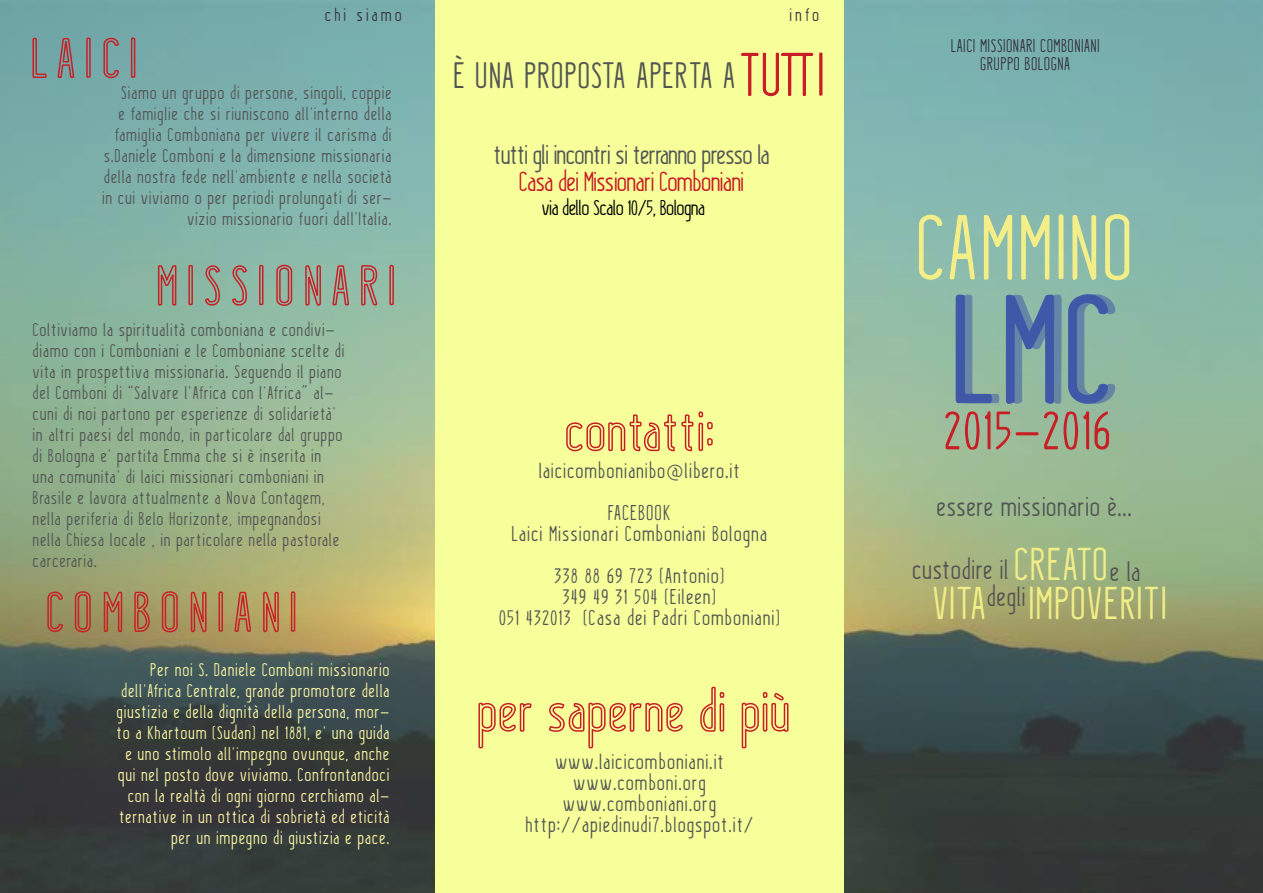
<style>
.page{position:relative;width:1263px;height:893px;background:#fff}
.page>*{position:absolute;margin:0;border:0;box-sizing:border-box;transform-origin:0 0}
.t1{font:150px "Kraftstoff";color:#3f58a8}
.t2{font:90px "Kraftstoff";letter-spacing:.05em;color:#f3ee88}
.t3{font:60px "Kraftstoff";color:#c81e26}
.t4{font:54px "Kraftstoff";letter-spacing:.05em;color:#c81e26}
.t5{font:45px "Kraftstoff";letter-spacing:.05em;color:#f1ee88}
.t6{font:36px "Kraftstoff";letter-spacing:.04em;color:#525553}
.t7{font:27px "Kraftstoff";letter-spacing:.05em;color:#525553}
.t8{font:27px "Kraftstoff";color:#525554}
.t9{font:27px "Kraftstoff";color:#c81e26}
.t10{font:21px/21px "Kraftstoff";letter-spacing:.075em;color:#525553;text-align:center}
.t11{font:21px "Kraftstoff";color:#000}
.t12{font:18px/21px "Kraftstoff";letter-spacing:.075em;color:#525553;text-align:right}
.t13{font:18px/21px "Kraftstoff";letter-spacing:.075em;color:#faf4a5;text-align:right}
.t14{font:18px/18px "Kraftstoff";letter-spacing:.05em;color:#35343d;text-align:center}
.t15{font:18px "Kraftstoff";letter-spacing:.2em;color:#35343d}
</style>
<div class="page">
<img style="left:0;top:0;width:1263px;height:893px">
<div style="left:435px;top:0;width:408px;height:893px;background:#f7ff9a"></div>
<svg style="left:567px;top:411px;width:146px;height:41px"></svg>
<svg style="left:478px;top:702px;width:54px;height:47px"></svg>
<svg style="left:548px;top:702px;width:135px;height:47px"></svg>
<svg style="left:700px;top:686px;width:25px;height:46px"></svg>
<svg style="left:741px;top:692px;width:48px;height:57px"></svg>
<svg style="left:157px;top:0;width:20px;height:306px;background:#80a8a2"></svg>
<svg style="left:188px;top:264px;width:6px;height:42px"></svg>
<svg style="left:205px;top:264px;width:16px;height:42px"></svg>
<svg style="left:232px;top:264px;width:16px;height:42px"></svg>
<svg style="left:258px;top:264px;width:6px;height:42px"></svg>
<svg style="left:275px;top:263px;width:18px;height:44px"></svg>
<svg style="left:304px;top:265px;width:18px;height:41px"></svg>
<svg style="left:332px;top:265px;width:18px;height:41px"></svg>
<svg style="left:360px;top:264px;width:18px;height:49px"></svg>
<svg style="left:389px;top:264px;width:6px;height:42px"></svg>
<svg style="left:955px;top:292px;width:160px;height:113px;background:#8bb4a3"></svg>
<svg style="left:32px;top:38px;width:16px;height:41px"></svg>
<svg style="left:57px;top:37px;width:18px;height:42px"></svg>
<svg style="left:85px;top:37px;width:6px;height:42px"></svg>
<svg style="left:130px;top:37px;width:6px;height:42px"></svg>
<svg style="left:48px;top:591px;width:16px;height:42px"></svg>
<svg style="left:74px;top:590px;width:18px;height:44px"></svg>
<svg style="left:103px;top:0;width:20px;height:633px;background:#89a893"></svg>
<svg style="left:134px;top:591px;width:17px;height:42px"></svg>
<svg style="left:161px;top:590px;width:18px;height:44px"></svg>
<svg style="left:190px;top:591px;width:17px;height:42px"></svg>
<svg style="left:218px;top:591px;width:6px;height:41px"></svg>
<svg style="left:234px;top:591px;width:18px;height:42px"></svg>
<svg style="left:262px;top:591px;width:18px;height:42px"></svg>
<svg style="left:290px;top:591px;width:6px;height:41px"></svg>
<p class="t15" style="left:325px;top:3px;width:78px">chi siamo</p>
<p class="t12" style="left:103px;top:83px;width:290px">Siamo un gruppo di persone, singoli, coppie<br>e famiglie che si riuniscono all’interno della famiglia Comboniana per vivere il carisma di s.Daniele Comboni e la dimensione missionaria della nostra fede nell’ambiente e nella società in cui viviamo o per periodi prolungati di ser&shy;vizio missionario fuori dall’Italia.</p>
<p class="t12" style="left:33px;top:319px;width:313px;text-align:left">Coltiviamo la spiritualità comboniana e condivi&shy;diamo con i Comboniani e le Comboniane scelte di vita in prospettiva missionaria. Seguendo il piano del Comboni di “Salvare l’Africa con l’Africa” al&shy;cuni di noi partono per esperienze di solidarietà’ in altri paesi del mondo, in particolare dal gruppo di Bologna e’ partita Emma che si è inserita in una comunita’ di laici missionari comboniani in Brasile e lavora attualmente a Nova Contagem, nella periferia di Belo Horizonte, impegnandosi nella Chiesa locale , in particolare nella pastorale carceraria.</p>
<p class="t13" style="left:117px;top:659px;width:274px">Per noi S. Daniele Comboni missionario dell’Africa Centrale, grande promotore della giustizia e della dignità della persona, mor&shy;to a Khartoum (Sudan) nel 1881, e’ una guida e uno stimolo all’impegno ovunque, anche qui nel posto dove viviamo. Confrontandoci con la realtà di ogni giorno cerchiamo al&shy;ternative in un ottica di sobrietà ed eticità per un impegno di giustizia e pace.</p>
<p class="t14" style="left:790px;top:6px;width:30px">info</p>
<h3 class="t3" style="left:739px;top:37px;width:86px">TUTTI</h3>
<h3 class="t6" style="left:454px;top:53px;width:283px">È UNA PROPOSTA APERTA A</h3>
<h3 class="t8" style="left:494px;top:138px;width:277px">tutti gli incontri si terranno presso la</h3>
<h3 class="t9" style="left:519px;top:165px;width:226px">Casa dei Missionari Comboniani</h3>
<p class="t11" style="left:542px;top:195px;width:165px">via dello Scalo 10/5, Bologna</p>
<p class="t10" style="left:539px;top:450px;width:202px;line-height:42px">laicicombonianibo@libero.it<br>FACEBOOK</p>
<p class="t10" style="left:512px;top:513px;width:256px;line-height:42px">Laici Missionari Comboniani Bologna<br>338 88 69 723 (Antonio)</p>
<p class="t10" style="left:499px;top:587px;width:282px">349 49 31 504 (Eileen)<br>051 432013 (Casa dei Padri Comboniani)</p>
<p class="t10" style="left:526px;top:752px;width:229px">www.laicicomboniani.it www.comboni.org www.comboniani.org http://apiedinudi7.blogspot.it/</p>
<p class="t14" style="left:951px;top:37px;width:150px">LAICI MISSIONARI COMBONIANI<br>GRUPPO BOLOGNA</p>
<h2 class="t2" style="left:917px;top:191px;width:216px">CAMMINO</h2>
<h1 class="t1" style="left:952px;top:256px;width:160px">LMC</h1>
<h3 class="t4" style="left:944px;top:397px;width:168px">2015-2016</h3>
<h3 class="t7" style="left:937px;top:489px;width:196px">essere missionario è...</h3>
<h3 class="t5" style="left:1014px;top:536px;width:94px">CREATO</h3>
<h3 class="t7" style="left:912px;top:553px;width:97px">custodire il</h3>
<h3 class="t5" style="left:933px;top:575px;width:235px">VITA IMPOVERITI</h3>
<h3 class="t7" style="left:1110px;top:555px;width:31px">e la</h3>
<h3 class="t7" style="left:987px;top:580px;width:39px">degli</h3>
</div>
